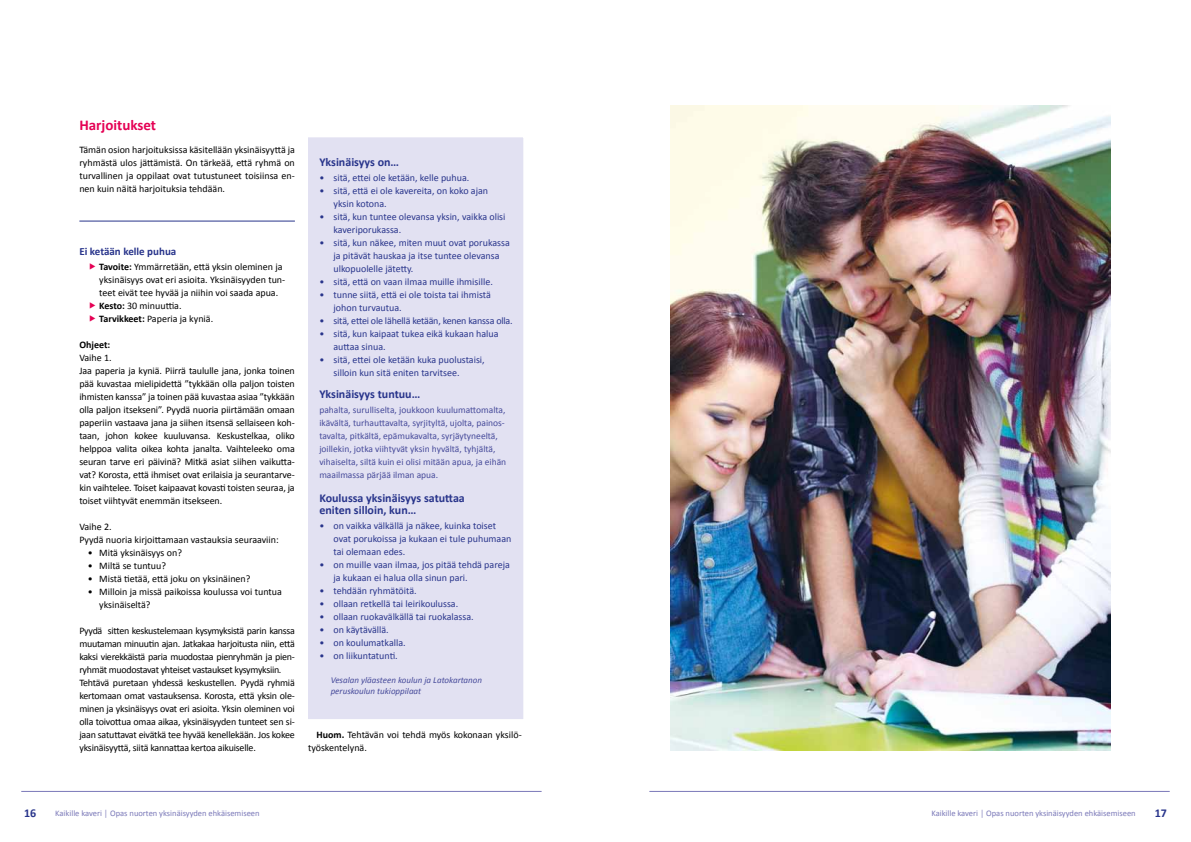
<style>
.page{position:relative;width:1191px;height:842px;background:#fff}
.page>*{position:absolute;margin:0;border:0;box-sizing:border-box;transform-origin:0 0}
.t1{font:700 15px "Calibri";color:#e50054}
.t2{font:700 12px/11.5px "Calibri";color:#28348b}
.t3{font:700 11px "Calibri";color:#28348b}
.t4{font:10px/13px "Calibri";letter-spacing:-.01em;color:#000}
.t5{font:10px/13px "Calibri";color:#28348b}
.t6{font:10px/13px "Calibri";letter-spacing:-.03em;color:#000}
.t7{font:10px "Calibri";letter-spacing:-.02em;color:#28348b}
.t8{font:700 10px "Calibri";color:#000}
.t9{font:9.5px/13px "Calibri";color:#464a9a}
.t10{font:italic 9px/10.5px "Calibri";color:#464a9a}
.t11{font:8.5px "Calibri";color:#7a78b8}
.s1{font-weight:700}
</style>
<div class="page">
<hr style="left:21px;top:791px;width:520px;height:1px;background:#7a78b8">
<hr style="left:649px;top:791px;width:520px;height:1px;background:#7a78b8">
<hr style="left:79px;top:221px;width:216px;height:1px;background:#28348b">
<div style="left:308px;top:137px;width:215px;height:582px;background:#e2e1f2"></div>
<img style="left:670px;top:106px;width:440px;height:645px">
<h1 class="t1" style="left:79px;top:115px;width:78px">Harjoitukset</h1>
<p class="t4" style="left:79px;top:143px;width:217px;text-align:justify">Tämän osion harjoituksissa käsitellään yksinäisyyttä ja ryhmästä ulos jättämistä. On tärkeää, että ryhmä on turvallinen ja oppilaat ovat tutustuneet toisiinsa en&shy;nen kuin näitä harjoituksia tehdään.</p>
<p class="t3" style="left:79px;top:244px;width:98px">Ei ketään kelle puhua</p>
<p class="t4" style="left:99px;top:260px;width:187px"><span class="s1">Tavoite:</span> Ymmärretään, että yksin oleminen ja yksinäisyys ovat eri asioita. Yksinäisyyden tun&shy;teet eivät tee hyvää ja niihin voi saada apua.<br><span class="s1">Kesto:</span> 30 minuuttia.<br><span class="s1">Tarvikkeet:</span> Paperia ja kyniä.</p>
<p class="t8" style="left:79px;top:338px;width:32px">Ohjeet:</p>
<p class="t4" style="left:79px;top:351px;width:217px">Vaihe 1.<br>Jaa paperia ja kyniä. Piirrä taululle jana, jonka toinen pää kuvastaa mielipidettä ”tykkään olla paljon toisten ihmisten kanssa” ja toinen pää kuvastaa asiaa ”tykkään olla paljon itsekseni”. Pyydä nuoria piirtämään omaan paperiin vastaava jana ja siihen itsensä sellaiseen koh&shy;taan, johon kokee kuuluvansa. Keskustelkaa, oliko helppoa valita oikea kohta janalta. Vaihteleeko oma seuran tarve eri päivinä? Mitkä asiat siihen vaikutta&shy;vat? Korosta, että ihmiset ovat erilaisia ja seurantarve&shy;kin vaihtelee. Toiset kaipaavat kovasti toisten seuraa, ja toiset viihtyvät enemmän itsekseen.</p>
<p class="t4" style="left:79px;top:520px;width:201px">Vaihe 2.<br>Pyydä nuoria kirjoittamaan vastauksia seuraaviin:</p>
<p class="t4" style="left:88px;top:546px;width:96px">• Mitä yksinäisyys on?</p>
<p class="t4" style="left:88px;top:559px;width:80px">• Miltä se tuntuu?</p>
<p class="t4" style="left:88px;top:572px;width:164px">• Mistä tietää, että joku on yksinäinen?</p>
<p class="t4" style="left:99px;top:585px;width:184px;text-indent:-11px">• Milloin ja missä paikoissa koulussa voi tuntua yksinäiseltä?</p>
<p class="t6" style="left:79px;top:624px;width:217px">Pyydä sitten keskustelemaan kysymyksistä parin kanssa muutaman minuutin ajan. Jatkakaa harjoitusta niin, että kaksi vierekkäistä paria muodostaa pienryhmän ja pien&shy;ryhmät muodostavat yhteiset vastaukset kysymyksiin.<br>Tehtävä puretaan yhdessä keskustellen. Pyydä ryhmiä kertomaan omat vastauksensa. Korosta, että yksin ole&shy;minen ja yksinäisyys ovat eri asioita. Yksin oleminen voi olla toivottua omaa aikaa, yksinäisyyden tunteet sen si&shy;jaan satuttavat eivätkä tee hyvää kenellekään. Jos kokee yksinäisyyttä, siitä kannattaa kertoa aikuiselle.</p>
<p class="t2" style="left:319px;top:156px;width:81px">Yksinäisyys on…</p>
<p class="t5" style="left:319px;top:171px;width:151px">• sitä, ettei ole ketään, kelle puhua.</p>
<p class="t5" style="left:333px;top:184px;width:156px;text-indent:-14px">• sitä, että ei ole kavereita, on koko ajan yksin kotona.</p>
<p class="t5" style="left:333px;top:210px;width:173px;text-indent:-14px">• sitä, kun tuntee olevansa yksin, vaikka olisi kaveriporukassa.</p>
<p class="t5" style="left:333px;top:236px;width:178px;text-indent:-14px">• sitä, kun näkee, miten muut ovat porukassa ja pitävät hauskaa ja itse tuntee olevansa ulkopuolelle jätetty.</p>
<p class="t5" style="left:319px;top:275px;width:175px">• sitä, että on vaan ilmaa muille ihmisille.</p>
<p class="t5" style="left:333px;top:288px;width:159px;text-indent:-14px">• tunne siitä, että ei ole toista tai ihmistä johon turvautua.</p>
<p class="t7" style="left:319px;top:314px;width:195px">• sitä, ettei ole lähellä ketään, kenen kanssa olla.</p>
<p class="t5" style="left:333px;top:327px;width:167px;text-indent:-14px">• sitä, kun kaipaat tukea eikä kukaan halua auttaa sinua.</p>
<p class="t5" style="left:333px;top:353px;width:153px;text-indent:-14px">• sitä, ettei ole ketään kuka puolustaisi, silloin kun sitä eniten tarvitsee.</p>
<p class="t2" style="left:319px;top:388px;width:102px">Yksinäisyys tuntuu…</p>
<p class="t9" style="left:319px;top:403px;width:188px">pahalta, surulliselta, joukkoon kuulumattomalta, ikävältä, turhauttavalta, syrjityltä, ujolta, painos&shy;tavalta, pitkältä, epämukavalta, syrjäytyneeltä, joillekin, jotka viihtyvät yksin hyvältä, tyhjältä, vihaiselta, siltä kuin ei olisi mitään apua, ja eihän maailmassa pärjää ilman apua.</p>
<p class="t2" style="left:319px;top:492px;width:147px">Koulussa yksinäisyys satuttaa eniten silloin, kun…</p>
<p class="t5" style="left:333px;top:519px;width:179px;text-indent:-14px">• on vaikka välkällä ja näkee, kuinka toiset ovat porukoissa ja kukaan ei tule puhumaan tai olemaan edes.</p>
<p class="t5" style="left:333px;top:558px;width:178px;text-indent:-14px">• on muille vaan ilmaa, jos pitää tehdä pareja ja kukaan ei halua olla sinun pari.</p>
<p class="t5" style="left:319px;top:584px;width:99px">• tehdään ryhmätöitä.</p>
<p class="t5" style="left:319px;top:597px;width:140px">• ollaan retkellä tai leirikoulussa.</p>
<p class="t5" style="left:319px;top:610px;width:156px">• ollaan ruokavälkällä tai ruokalassa.</p>
<p class="t5" style="left:319px;top:623px;width:71px">• on käytävällä.</p>
<p class="t5" style="left:319px;top:636px;width:88px">• on koulumatkalla.</p>
<p class="t5" style="left:319px;top:649px;width:80px">• on liikuntatunti.</p>
<p class="t10" style="left:331px;top:675px;width:153px">Vesalan yläasteen koulun ja Latokartanon peruskoulun tukioppilaat</p>
<p class="t4" style="left:308px;top:728px;width:215px;text-indent:8px"><span class="s1">Huom.</span> Tehtävän voi tehdä myös kokonaan yksilö&shy;työskentelynä.</p>
<p class="t2" style="left:24px;top:807px;width:14px">16</p>
<p class="t11" style="left:55px;top:807px;width:206px">Kaikille kaveri │ Opas nuorten yksinäisyyden ehkäisemiseen</p>
<p class="t11" style="left:931px;top:807px;width:206px">Kaikille kaveri │ Opas nuorten yksinäisyyden ehkäisemiseen</p>
<p class="t2" style="left:1154px;top:807px;width:14px">17</p>
</div>
